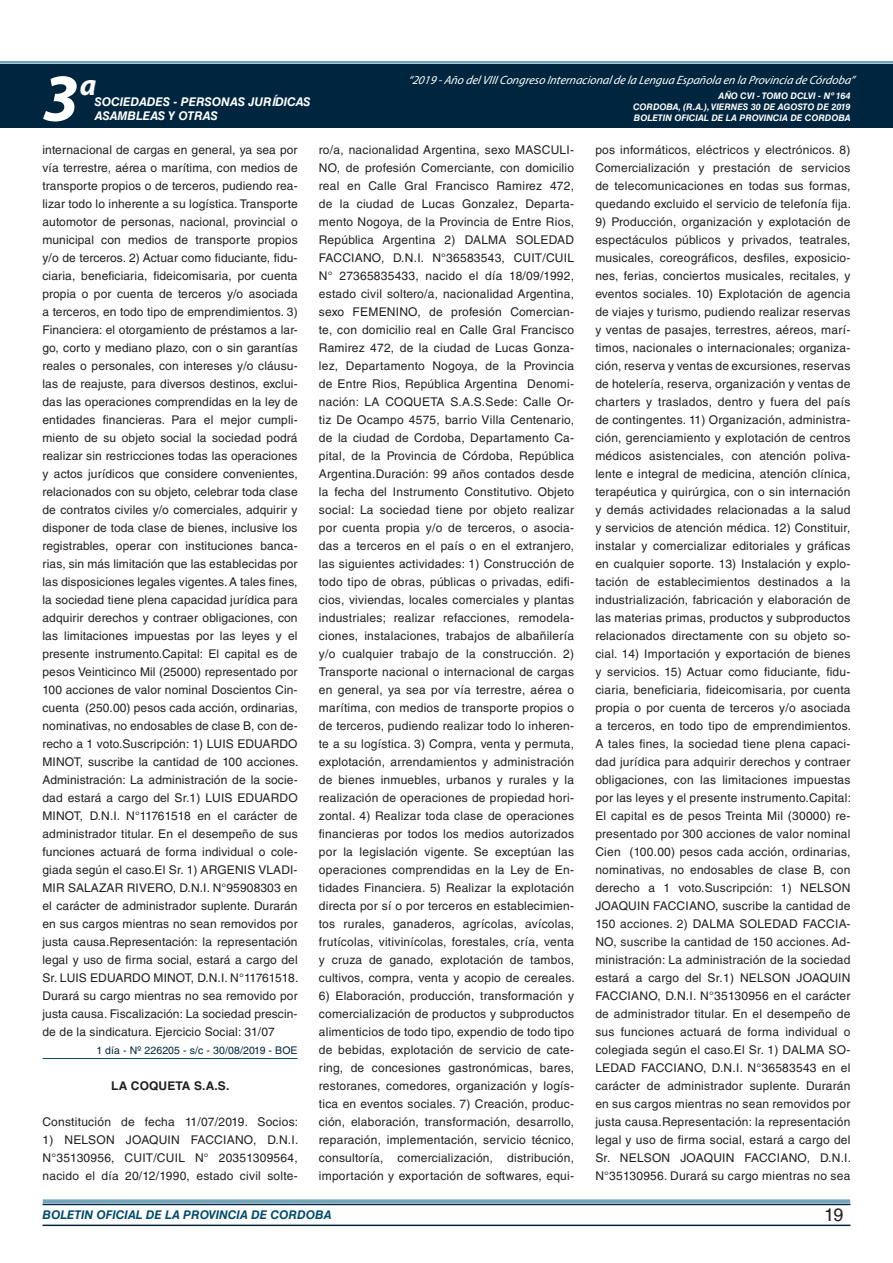
<style>
.page{position:relative;width:893px;height:1263px;background:#fff}
.page>*{position:absolute;margin:0;border:0;box-sizing:border-box;transform-origin:0 0}
.t1{font:italic 700 67.5px "Myriad Pro";color:#fff}
.t2{font:italic 700 30px "Myriad Pro";color:#fff}
.t3{font:18px "Helvetica LT Std";color:#231f20}
.t4{font:12px/18px "Helvetica LT Std";letter-spacing:.02em;color:#231f20;text-align:justify}
.t5{font:italic 12px "Myriad Pro";color:#fff}
.t6{font:italic 700 12px "Helvetica LT Std";color:#fff}
.t7{font:italic 700 12px "Helvetica LT Std";color:#004b6c}
.t8{font:700 12px "Helvetica LT Std";color:#231f20}
.t9{font:10.5px "Helvetica LT Std";letter-spacing:.01em;color:#00263f}
.t10{font:italic 700 9px/10.8px "Helvetica LT Std";color:#fff;text-align:justify}
</style>
<div class="page">
<div style="left:0;top:61px;width:893px;height:6px;background:#fff;opacity:.75"></div>
<div style="left:0;top:64px;width:893px;height:64px;background:#00263f"></div>
<hr style="left:43px;top:1224px;width:807px;height:2px;background:#00263f">
<div style="left:42px;top:1198px;width:809px;height:8px;background:#fff;opacity:.75"></div>
<hr style="left:43px;top:1058px;width:255px;height:1px;background:#004b6c">
<h2 class="t2" style="left:80px;top:66px;width:18px">a</h2>
<p class="t5" style="left:408px;top:72px;width:448px">“2019 -Año delVIIICongreso Internacionalde la Lengua Esp añola en la Provincia de Córdoba”</p>
<h1 class="t1" style="left:43px;top:54px;width:38px">3</h1>
<p class="t10" style="left:633px;top:91px;width:219px;text-indent:85px">AÑO CVI - TOMO DCLVI - Nº 164<br>CORDOBA, (R.A.), VIERNES 30 DE AGOSTO DE 2019<br>BOLETIN OFICIAL DE LA PROVINCIA DE CORDOBA</p>
<p class="t6" style="left:95px;top:94px;width:217px">SOCIEDADES - PERSONAS JURÍDICAS</p>
<p class="t6" style="left:95px;top:109px;width:125px">ASAMBLEAS Y OTRAS</p>
<p class="t4" style="left:43px;top:141px;width:257px">internacional de cargas en general, ya sea por vía terrestre, aérea o marítima, con medios de transporte propios o de terceros, pudiendo rea&shy;lizar todo lo inherente a su logística. Transporte automotor de personas, nacional, provincial o municipal con medios de transporte propios y/o de terceros. 2) Actuar como fiduciante, fidu&shy;ciaria, beneficiaria, fideicomisaria, por cuenta propia o por cuenta de terceros y/o asociada a terceros, en todo tipo de emprendimientos. 3)<br>Financiera: el otorgamiento de préstamos a lar&shy;go, corto y mediano plazo, con o sin garantías reales o personales, con intereses y/o cláusu&shy;las de reajuste, para diversos destinos, exclui&shy;das las operaciones comprendidas en la ley de entidades financieras. Para el mejor cumpli&shy;miento de su objeto social la sociedad podrá realizar sin restricciones todas las operaciones y actos jurídicos que considere convenientes, relacionados con su objeto, celebrar toda clase de contratos civiles y/o comerciales, adquirir y disponer de toda clase de bienes, inclusive los registrables, operar con instituciones banca&shy;rias, sin más limitación que las establecidas por las disposiciones legales vigentes. A tales fines, la sociedad tiene plena capacidad jurídica para adquirir derechos y contraer obligaciones, con las limitaciones impuestas por las leyes y el presente instrumento.Capital: El capital es de pesos Veinticinco Mil (25000) representado por 100 acciones de valor nominal Doscientos Cin&shy;cuenta (250.00) pesos cada acción, ordinarias, nominativas, no endosables de clase B, con de&shy;recho a 1 voto.Suscripción: 1) LUIS EDUARDO MINOT, suscribe la cantidad de 100 acciones.<br>Administración: La administración de la socie&shy;dad estará a cargo del Sr.1) LUIS EDUARDO MINOT, D.N.I. N°11761518 en el carácter de administrador titular. En el desempeño de sus funciones actuará de forma individual o cole&shy;giada según el caso.El Sr. 1) ARGENIS VLADI-MIR SALAZAR RIVERO, D.N.I. N°95908303 en el carácter de administrador suplente. Durarán en sus cargos mientras no sean removidos por justa causa.Representación: la representación legal y uso de firma social, estará a cargo del Sr. LUIS EDUARDO MINOT, D.N.I. N°11761518.<br>Durará su cargo mientras no sea removido por justa causa. Fiscalización: La sociedad prescin&shy;de de la sindicatura. Ejercicio Social: 31/07</p>
<p class="t9" style="left:96px;top:1044px;width:203px">1 día - Nº 226205 - s/c - 30/08/2019 - BOE</p>
<p class="t8" style="left:111px;top:1078px;width:56px">LA COQUETA</p>
<p class="t8" style="left:194px;top:1078px;width:37px">S.A.S.</p>
<p class="t4" style="left:43px;top:1113px;width:257px">Constitución de fecha 11/07/2019. Socios:</p>
<p class="t4" style="left:43px;top:1131px;width:257px">1) NELSON JOAQUIN FACCIANO, D.N.I.<br>N°35130956, CUIT/CUIL N° 20351309564, nacido el día 20/12/1990, estado civil solte-</p>
<p class="t4" style="left:319px;top:141px;width:257px">ro/a, nacionalidad Argentina, sexo MASCULI-NO, de profesión Comerciante, con domicilio real en Calle Gral Francisco Ramirez 472, de la ciudad de Lucas Gonzalez, Departa&shy;mento Nogoya, de la Provincia de Entre Rios, República Argentina 2) DALMA SOLEDAD FACCIANO, D.N.I. N°36583543, CUIT/CUIL N° 27365835433, nacido el día 18/09/1992, estado civil soltero/a, nacionalidad Argentina, sexo FEMENINO, de profesión Comercian&shy;te, con domicilio real en Calle Gral Francisco Ramirez 472, de la ciudad de Lucas Gonza&shy;lez, Departamento Nogoya, de la Provincia de Entre Rios, República Argentina Denomi&shy;nación: LA COQUETA S.A.S.Sede: Calle Or&shy;tiz De Ocampo 4575, barrio Villa Centenario, de la ciudad de Cordoba, Departamento Ca&shy;pital, de la Provincia de Córdoba, República Argentina.Duración: 99 años contados desde la fecha del Instrumento Constitutivo. Objeto social: La sociedad tiene por objeto realizar por cuenta propia y/o de terceros, o asocia&shy;das a terceros en el país o en el extranjero, las siguientes actividades: 1) Construcción de todo tipo de obras, públicas o privadas, edifi&shy;cios, viviendas, locales comerciales y plantas industriales; realizar refacciones, remodela&shy;ciones, instalaciones, trabajos de albañilería y/o cualquier trabajo de la construcción. 2)<br>Transporte nacional o internacional de cargas en general, ya sea por vía terrestre, aérea o marítima, con medios de transporte propios o de terceros, pudiendo realizar todo lo inheren&shy;te a su logística. 3) Compra, venta y permuta, explotación, arrendamientos y administración de bienes inmuebles, urbanos y rurales y la realización de operaciones de propiedad hori&shy;zontal. 4) Realizar toda clase de operaciones financieras por todos los medios autorizados por la legislación vigente. Se exceptúan las operaciones comprendidas en la Ley de En&shy;tidades Financiera. 5) Realizar la explotación directa por sí o por terceros en establecimien&shy;tos rurales, ganaderos, agrícolas, avícolas, frutícolas, vitivinícolas, forestales, cría, venta y cruza de ganado, explotación de tambos, cultivos, compra, venta y acopio de cereales.</p>
<p class="t4" style="left:319px;top:987px;width:257px">6) Elaboración, producción, transformación y comercialización de productos y subproductos alimenticios de todo tipo, expendio de todo tipo de bebidas, explotación de servicio de cate&shy;ring, de concesiones gastronómicas, bares, restoranes, comedores, organización y logís&shy;tica en eventos sociales. 7) Creación, produc&shy;ción, elaboración, transformación, desarrollo, reparación, implementación, servicio técnico, consultoría, comercialización, distribución, importación y exportación de softwares, equi-</p>
<p class="t4" style="left:595px;top:141px;width:257px">pos informáticos, eléctricos y electrónicos. 8)<br>Comercialización y prestación de servicios de telecomunicaciones en todas sus formas, quedando excluido el servicio de telefonía fija.</p>
<p class="t4" style="left:595px;top:213px;width:257px">9) Producción, organización y explotación de espectáculos públicos y privados, teatrales, musicales, coreográficos, desfiles, exposicio&shy;nes, ferias, conciertos musicales, recitales, y eventos sociales. 10) Explotación de agencia de viajes y turismo, pudiendo realizar reservas y ventas de pasajes, terrestres, aéreos, marí&shy;timos, nacionales o internacionales; organiza&shy;ción, reserva y ventas de excursiones, reservas de hotelería, reserva, organización y ventas de charters y traslados, dentro y fuera del país de contingentes. 11) Organización, administra&shy;ción, gerenciamiento y explotación de centros médicos asistenciales, con atención poliva&shy;lente e integral de medicina, atención clínica, terapéutica y quirúrgica, con o sin internación y demás actividades relacionadas a la salud y servicios de atención médica. 12) Constituir, instalar y comercializar editoriales y gráficas en cualquier soporte. 13) Instalación y explo&shy;tación de establecimientos destinados a la industrialización, fabricación y elaboración de las materias primas, productos y subproductos relacionados directamente con su objeto so&shy;cial. 14) Importación y exportación de bienes y servicios. 15) Actuar como fiduciante, fidu&shy;ciaria, beneficiaria, fideicomisaria, por cuenta propia o por cuenta de terceros y/o asociada a terceros, en todo tipo de emprendimientos.<br>A tales fines, la sociedad tiene plena capaci&shy;dad jurídica para adquirir derechos y contraer obligaciones, con las limitaciones impuestas por las leyes y el presente instrumento.Capital:<br>El capital es de pesos Treinta Mil (30000) re&shy;presentado por 300 acciones de valor nominal Cien (100.00) pesos cada acción, ordinarias, nominativas, no endosables de clase B, con derecho a 1 voto.Suscripción: 1) NELSON JOAQUIN FACCIANO, suscribe la cantidad de 150 acciones. 2) DALMA SOLEDAD FACCIA-NO, suscribe la cantidad de 150 acciones. Ad&shy;ministración: La administración de la sociedad estará a cargo del Sr.1) NELSON JOAQUIN FACCIANO, D.N.I. N°35130956 en el carácter de administrador titular. En el desempeño de sus funciones actuará de forma individual o colegiada según el caso.El Sr. 1) DALMA SO-LEDAD FACCIANO, D.N.I. N°36583543 en el carácter de administrador suplente. Durarán en sus cargos mientras no sean removidos por justa causa.Representación: la representación legal y uso de firma social, estará a cargo del Sr. NELSON JOAQUIN FACCIANO, D.N.I.<br>N°35130956. Durará su cargo mientras no sea</p>
<p class="t7" style="left:43px;top:1208px;width:290px">BOLETIN OFICIAL DE LA PROVINCIA DE CORDOBA</p>
<h3 class="t3" style="left:824px;top:1204px;width:21px">19</h3>
</div>
